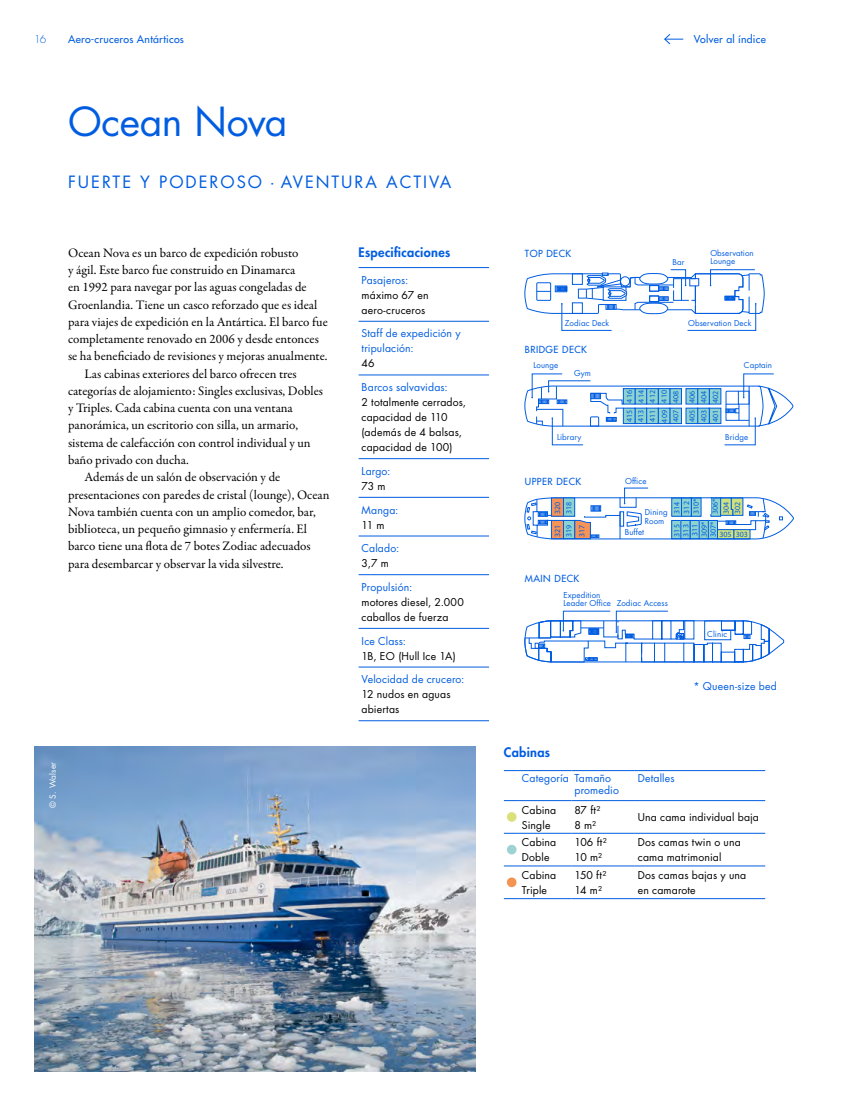
<style>
.page{position:relative;width:851px;height:1106px;background:#fff}
.page>*{position:absolute;margin:0;border:0;box-sizing:border-box;transform-origin:0 0}
.t1{font:39px "Futura Std";letter-spacing:-.005em;color:#005de1}
.t2{font:16.5px "Futura Std";letter-spacing:.12em;color:#005de1}
.t3{font:13.05px "Garamond Premr Pro";color:#000}
.t4{font:800 12.75px "Futura Std";letter-spacing:.02em;color:#005de1}
.t5{font:10.5px/15px "Futura Std";letter-spacing:.015em;color:#000}
.t6{font:10.5px/12px "Futura Std";letter-spacing:.015em;color:#005de1}
.t7{font:500 10.5px "Futura Std";letter-spacing:.025em;color:#005de1}
.t8{font:300 10.5px "Futura Std";color:#005de1}
.t9{font:500 9.6px "Futura Std";letter-spacing:.05em;color:#005de1}
.t10{font:8.25px "Futura Std";letter-spacing:.03em;color:#fff}
.t11{font:7.95px/8.4px "Futura Std";letter-spacing:.01em;color:#005de1}
.t12{font:7.95px/11.6px "Myriad Pro";color:#005de1}
</style>
<div class="page">
<img style="left:34px;top:747px;width:441px;height:324px">
<svg style="left:524px;top:611px;width:260px;height:51px"></svg>
<svg style="left:524px;top:269px;width:241px;height:62px"></svg>
<svg style="left:524px;top:373px;width:269px;height:72px"></svg>
<svg style="left:524px;top:487px;width:269px;height:52px"></svg>
<svg style="left:664px;top:34px;width:19px;height:11px"></svg>
<svg style="left:504px;top:770px;width:15px;height:1px"></svg>
<hr style="left:519px;top:770px;width:52px;height:1px;background:#005de1">
<hr style="left:571px;top:770px;width:63px;height:1px;background:#005de1">
<hr style="left:634px;top:770px;width:131px;height:1px;background:#005de1">
<svg style="left:504px;top:800px;width:15px;height:1px"></svg>
<hr style="left:519px;top:800px;width:52px;height:1px;background:#005de1">
<hr style="left:571px;top:800px;width:63px;height:1px;background:#005de1">
<hr style="left:634px;top:800px;width:131px;height:1px;background:#005de1">
<svg style="left:504px;top:833px;width:15px;height:1px"></svg>
<hr style="left:519px;top:833px;width:52px;height:1px;background:#005de1">
<hr style="left:571px;top:833px;width:63px;height:1px;background:#005de1">
<hr style="left:634px;top:833px;width:131px;height:1px;background:#005de1">
<svg style="left:504px;top:865px;width:15px;height:1px"></svg>
<hr style="left:519px;top:865px;width:52px;height:1px;background:#005de1">
<hr style="left:571px;top:865px;width:63px;height:1px;background:#005de1">
<hr style="left:634px;top:865px;width:131px;height:1px;background:#005de1">
<svg style="left:504px;top:898px;width:15px;height:1px"></svg>
<hr style="left:519px;top:898px;width:52px;height:1px;background:#005de1">
<hr style="left:571px;top:898px;width:63px;height:1px;background:#005de1">
<hr style="left:634px;top:898px;width:131px;height:1px;background:#005de1">
<div style="left:507px;top:812px;width:9px;height:9px;background:#dae17a;border-radius:50%"></div>
<div style="left:507px;top:844px;width:9px;height:10px;background:#9dd4d3;border-radius:50%"></div>
<div style="left:507px;top:877px;width:9px;height:10px;background:#f39451;border-radius:50%"></div>
<hr style="left:358px;top:267px;width:131px;height:1px;background:#005de1">
<hr style="left:358px;top:321px;width:131px;height:1px;background:#005de1">
<hr style="left:358px;top:375px;width:131px;height:1px;background:#005de1">
<hr style="left:358px;top:458px;width:131px;height:1px;background:#005de1">
<hr style="left:358px;top:497px;width:131px;height:1px;background:#005de1">
<hr style="left:358px;top:536px;width:131px;height:1px;background:#005de1">
<hr style="left:358px;top:574px;width:131px;height:1px;background:#005de1">
<hr style="left:358px;top:628px;width:131px;height:1px;background:#005de1">
<hr style="left:358px;top:667px;width:131px;height:1px;background:#005de1">
<hr style="left:358px;top:720px;width:131px;height:1px;background:#005de1">
<p class="t8" style="left:34px;top:32px;width:14px">16</p>
<p class="t7" style="left:68px;top:32px;width:117px">Aero-cruceros Antárticos</p>
<h1 class="t1" style="left:68px;top:97px;width:221px">Ocean Nova</h1>
<p class="t2" style="left:68px;top:171px;width:384px">FUERTE Y PODEROSO · AVENTURA ACTIVA</p>
<p class="t3" style="left:68px;top:245px;width:232px">Ocean Nova es un barco de expedición robusto</p>
<p class="t3" style="left:68px;top:262px;width:229px">y ágil. Este barco fue construido en Dinamarca</p>
<p class="t3" style="left:68px;top:279px;width:240px">en 1992 para navegar por las aguas congeladas de</p>
<p class="t3" style="left:68px;top:297px;width:251px">Groenlandia. Tiene un casco reforzado que es ideal</p>
<p class="t3" style="left:68px;top:314px;width:261px">para viajes de expedición en la Antártica. El barco fue</p>
<p class="t3" style="left:68px;top:331px;width:252px">completamente renovado en 2006 y desde entonces</p>
<p class="t3" style="left:68px;top:348px;width:261px">se ha beneficiado de revisiones y mejoras anualmente.</p>
<p class="t3" style="left:85px;top:366px;width:214px">Las cabinas exteriores del barco ofrecen tres</p>
<p class="t3" style="left:68px;top:383px;width:256px">categorías de alojamiento: Singles exclusivas, Dobles</p>
<p class="t3" style="left:68px;top:400px;width:226px">y Triples. Cada cabina cuenta con una ventana</p>
<p class="t3" style="left:68px;top:417px;width:231px">panorámica, un escritorio con silla, un armario,</p>
<p class="t3" style="left:68px;top:435px;width:244px">sistema de calefacción con control individual y un</p>
<p class="t3" style="left:68px;top:452px;width:122px">baño privado con ducha.</p>
<p class="t3" style="left:85px;top:469px;width:197px">Además de un salón de observación y de</p>
<p class="t3" style="left:68px;top:486px;width:263px">presentaciones con paredes de cristal (lounge), Ocean</p>
<p class="t3" style="left:68px;top:504px;width:249px">Nova también cuenta con un amplio comedor, bar,</p>
<p class="t3" style="left:68px;top:521px;width:240px">biblioteca, un pequeño gimnasio y enfermería. El</p>
<p class="t3" style="left:68px;top:538px;width:244px">barco tiene una flota de 7 botes Zodiac adecuados</p>
<p class="t3" style="left:68px;top:555px;width:217px">para desembarcar y observar la vida silvestre.</p>
<p class="t10" style="left:48px;top:808px;width:48px;rotate:-90deg">© S. Walser</p>
<p class="t4" style="left:358px;top:244px;width:93px">Especificaciones</p>
<p class="t6" style="left:361px;top:274px;width:48px">Pasajeros:</p>
<p class="t5" style="left:361px;top:287px;width:68px">máximo 67 en aero-cruceros</p>
<p class="t6" style="left:361px;top:326px;width:100px;line-height:15px">Staff de expedición y tripulación:</p>
<p class="t5" style="left:361px;top:356px;width:15px">46</p>
<p class="t6" style="left:361px;top:381px;width:88px">Barcos salvavidas:</p>
<p class="t5" style="left:361px;top:395px;width:106px">2 totalmente cerrados, capacidad de 110 (además de 4 balsas, capacidad de 100)</p>
<p class="t6" style="left:361px;top:465px;width:30px">Largo:</p>
<p class="t5" style="left:361px;top:478px;width:26px">73 m</p>
<p class="t6" style="left:361px;top:504px;width:38px">Manga:</p>
<p class="t5" style="left:361px;top:517px;width:24px">11 m</p>
<p class="t6" style="left:361px;top:542px;width:39px">Calado:</p>
<p class="t5" style="left:361px;top:556px;width:29px">3,7 m</p>
<p class="t6" style="left:361px;top:581px;width:52px">Propulsión:</p>
<p class="t5" style="left:361px;top:594px;width:104px">motores diesel, 2.000 caballos de fuerza</p>
<p class="t6" style="left:361px;top:635px;width:46px">Ice Class:</p>
<p class="t5" style="left:361px;top:648px;width:96px">1B, EO (Hull Ice 1A)</p>
<p class="t6" style="left:361px;top:673px;width:104px">Velocidad de crucero:</p>
<p class="t5" style="left:361px;top:687px;width:90px">12 nudos en aguas abiertas</p>
<p class="t9" style="left:524px;top:247px;width:48px">TOP DECK</p>
<p class="t7" style="left:693px;top:32px;width:73px">Volver al índice</p>
<p class="t11" style="left:710px;top:249px;width:45px">Observation</p>
<p class="t11" style="left:672px;top:258px;width:13px">Bar</p>
<p class="t11" style="left:710px;top:257px;width:26px">Lounge</p>
<p class="t11" style="left:688px;top:319px;width:65px">Observation Deck</p>
<p class="t11" style="left:564px;top:319px;width:46px">Zodiac Deck</p>
<p class="t9" style="left:524px;top:343px;width:64px">BRIDGE DECK</p>
<p class="t11" style="left:533px;top:361px;width:26px">Lounge</p>
<p class="t11" style="left:743px;top:361px;width:30px">Captain</p>
<p class="t11" style="left:574px;top:369px;width:18px">Gym</p>
<p class="t12" style="left:623px;top:403px;width:14px;text-align:justify;rotate:-90deg">416<br>414<br>412<br>410<br>408</p>
<p class="t12" style="left:686px;top:403px;width:14px;text-align:justify;rotate:-90deg">406<br>404<br>402</p>
<p class="t12" style="left:623px;top:422px;width:14px;text-align:justify;rotate:-90deg">415<br>413<br>411<br>409<br>407</p>
<p class="t12" style="left:686px;top:422px;width:14px;text-align:justify;rotate:-90deg">405<br>403<br>401</p>
<p class="t11" style="left:557px;top:432px;width:26px">Library</p>
<p class="t11" style="left:725px;top:432px;width:24px">Bridge</p>
<p class="t9" style="left:524px;top:475px;width:58px">UPPER DECK</p>
<p class="t11" style="left:625px;top:476px;width:23px">Office</p>
<p class="t12" style="left:551px;top:514px;width:14px;rotate:-90deg">320<br>318</p>
<p class="t12" style="left:671px;top:514px;width:17px;line-height:9.6px;rotate:-90deg">314<br>312<br>310*</p>
<p class="t12" style="left:709px;top:514px;width:17px;line-height:11.1px;rotate:-90deg">306*<br>304<br>302</p>
<p class="t12" style="left:551px;top:537px;width:14px;rotate:-90deg">321<br>319</p>
<p class="t12" style="left:576px;top:537px;width:14px;rotate:-90deg">317</p>
<p class="t12" style="left:672px;top:537px;width:17px;line-height:9.1px;rotate:-90deg">315<br>313<br>311<br>309*<br>307*</p>
<p class="t12" style="left:719px;top:528px;width:30px">305 303</p>
<p class="t11" style="left:644px;top:508px;width:24px">Dining<br>Room</p>
<p class="t11" style="left:624px;top:528px;width:21px">Buffet</p>
<p class="t9" style="left:524px;top:573px;width:56px">MAIN DECK</p>
<p class="t11" style="left:563px;top:590px;width:106px">Expedition<br>Leader Office Zodiac Access</p>
<p class="t11" style="left:707px;top:630px;width:22px">Clinic</p>
<p class="t6" style="left:693px;top:680px;width:85px">* Queen-size bed</p>
<p class="t4" style="left:504px;top:744px;width:48px">Cabinas</p>
<p class="t6" style="left:574px;top:772px;width:46px;text-indent:-52px">Categoría Tamaño promedio</p>
<p class="t6" style="left:637px;top:772px;width:38px">Detalles</p>
<p class="t5" style="left:522px;top:802px;width:36px">Cabina<br>Single</p>
<p class="t5" style="left:574px;top:802px;width:27px">87 ft²<br>8 m²</p>
<p class="t5" style="left:637px;top:810px;width:123px">Una cama individual baja</p>
<p class="t5" style="left:522px;top:835px;width:36px">Cabina<br>Doble</p>
<p class="t5" style="left:574px;top:835px;width:34px">106 ft²<br>10 m²</p>
<p class="t5" style="left:637px;top:835px;width:104px">Dos camas twin o una cama matrimonial</p>
<p class="t5" style="left:522px;top:868px;width:36px">Cabina<br>Triple</p>
<p class="t5" style="left:574px;top:868px;width:33px">150 ft²<br>14 m²</p>
<p class="t5" style="left:637px;top:868px;width:110px">Dos camas bajas y una en camarote</p>
</div>
